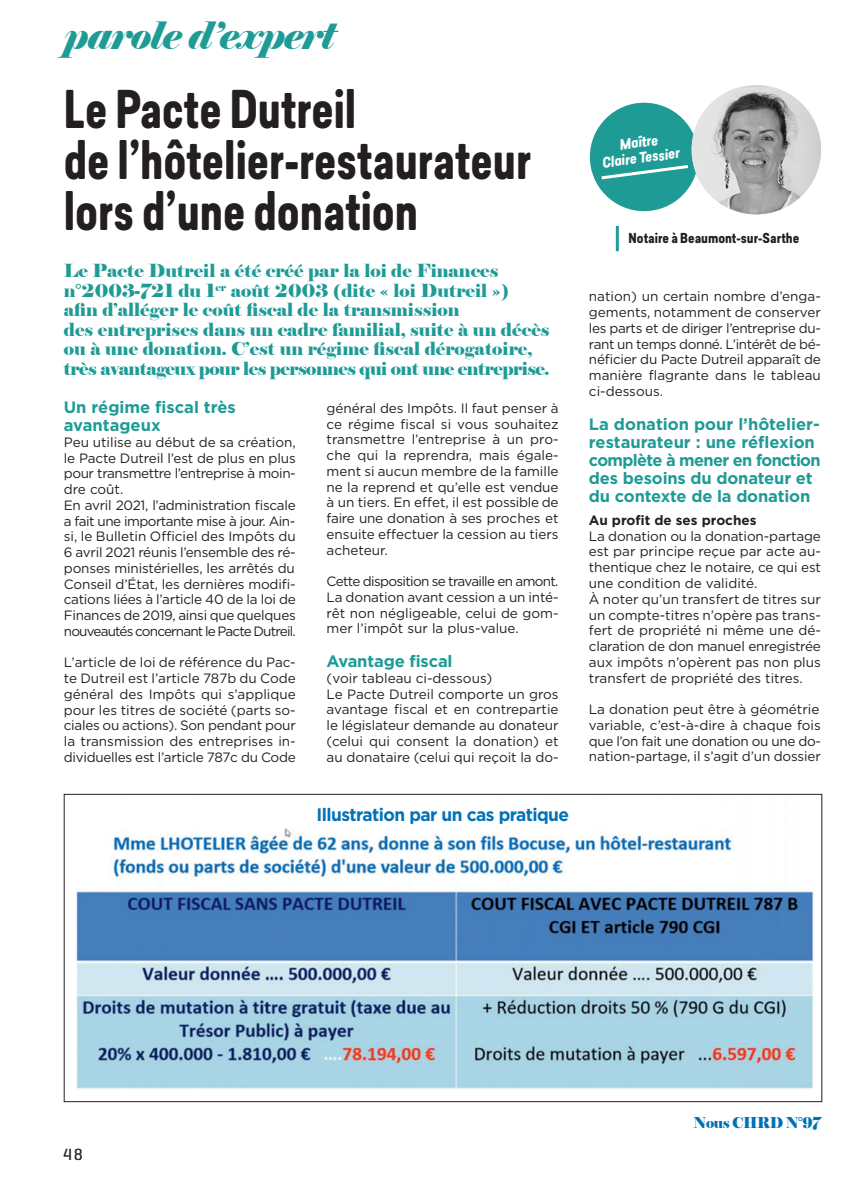
<style>
.page{position:relative;width:864px;height:1191px;background:#fff}
.page>*{position:absolute;margin:0;border:0;box-sizing:border-box;transform-origin:0 0}
.t1{font:700 51px/51px "Predige Rounded";color:#231f20;scale:.9 1}
.t2{font:italic 37.5px "Elephant";letter-spacing:-.03em;color:#1f9b96}
.t3{font:18px/19.5px "Elephant";color:#1f9b96}
.t4{font:700 18px "Gotham";letter-spacing:-.03em;color:#0371b6;scale:.96 1}
.t5{font:700 16.5px/18px "Gotham";letter-spacing:-.01em;color:#1f9b96}
.t6{font:500 16.5px "Geogrotesque Stencil A";color:#231f20}
.t7{font:15px "Elephant";letter-spacing:-.035em;color:#0071b4;scale:.96 1}
.t8{font:italic 700 14.25px/15.8px "Predige Rounded";color:#fff;text-align:center}
.t9{font:13.5px/15.8px "Gotham";letter-spacing:-.01em;color:#231f20;text-align:justify}
.t10{font:700 13.5px "Predige Rounded";color:#231f20}
.t11{font:700 13.5px "Gotham";color:#231f20}
</style>
<div class="page">
<div style="left:589px;top:103px;width:109px;height:108px;background:#1f9b96;border-radius:50%"></div>
<svg style="left:601px;top:165px;width:87px;height:15px"></svg>
<hr style="left:615px;top:226px;width:3px;height:25px;background:#1f9b96">
<img style="left:691px;top:87px;width:129px;height:127px">
<img style="left:76px;top:828px;width:738px;height:261px">
<h2 class="t2" style="left:65px;top:12px;width:271px">parole d’expert</h2>
<h1 class="t1" style="left:64px;top:84px;width:520px">Le Pacte Dutreil<br>de l’hôtelier-restaurateur lors d’une donation</h1>
<p class="t3" style="left:64px;top:261px;width:487px">Le Pacte Dutreil a été créé par la loi de Finances n°2003-721 du 1<sup>er</sup> août 2003 (dite « loi Dutreil »)<br>afin d’alléger le coût fiscal de la transmission<br>des entreprises dans un cadre familial, suite à un décès ou à une donation. C’est un régime fiscal dérogatoire, très avantageux pour les personnes qui ont une entreprise.</p>
<p class="t5" style="left:64px;top:398px;width:173px">Un régime fiscal très avantageux</p>
<p class="t9" style="left:64px;top:434px;width:233px;text-align:left">Peu utilise au début de sa création, le Pacte Dutreil l’est de plus en plus pour transmettre l’entreprise à moin&shy;dre coût.<br>En avril 2021, l’administration fiscale a fait une importante mise à jour. Ain&shy;si, le Bulletin Officiel des Impôts du 6 avril 2021 réunis l’ensemble des ré&shy;ponses ministérielles, les arrêtés du Conseil d’état, les dernières modifi&shy;cations liées à l’article 40 de la loi de Finances de 2019, ainsi que quelques nouveautés concernant le Pacte Dutreil.</p>
<p class="t9" style="left:64px;top:654px;width:233px">L’article de loi de référence du Pac&shy;te Dutreil est l’article 787b du Code général des Impôts qui s’applique pour les titres de société (parts so&shy;ciales ou actions). Son pendant pour la transmission des entreprises in&shy;dividuelles est l’article 787c du Code</p>
<p class="t9" style="left:326px;top:400px;width:233px">général des Impôts. Il faut penser à ce régime fiscal si vous souhaitez transmettre l’entreprise à un pro&shy;che qui la reprendra, mais égale&shy;ment si aucun membre de la famille ne la reprend et qu’elle est vendue à un tiers. En effet, il est possible de faire une donation à ses proches et ensuite effectuer la cession au tiers acheteur.</p>
<p class="t9" style="left:326px;top:573px;width:233px">Cette disposition se travaille en amont.<br>La donation avant cession a un inté&shy;rêt non négligeable, celui de gom&shy;mer l’impôt sur la plus-value.</p>
<p class="t5" style="left:326px;top:652px;width:127px">Avantage fiscal</p>
<p class="t9" style="left:326px;top:670px;width:233px;text-align:left">(voir tableau ci-dessous)<br>Le Pacte Dutreil comporte un gros avantage fiscal et en contrepartie le législateur demande au donateur (celui qui consent la donation) et au donataire (celui qui reçoit la do-</p>
<h3 class="t4" style="left:316px;top:803px;width:264px">Illustration par un cas pratique</h3>
<p class="t8" style="left:599px;top:140px;width:79px;rotate:-8deg">Maître<br>Claire Tessier</p>
<p class="t10" style="left:628px;top:228px;width:172px">Notaire à Beaumont-sur-Sarthe</p>
<p class="t9" style="left:588px;top:288px;width:233px">nation) un certain nombre d’enga&shy;gements, notamment de conserver les parts et de diriger l’entreprise du&shy;rant un temps donné. L’intérêt de bé&shy;néficier du Pacte Dutreil apparaît de manière flagrante dans le tableau ci-dessous.</p>
<p class="t5" style="left:588px;top:415px;width:233px">La donation pour l’hôtelier&shy;restaurateur : une réflexion complète à mener en fonction des besoins du donateur et du contexte de la donation</p>
<p class="t11" style="left:588px;top:511px;width:169px">Au profit de ses proches</p>
<p class="t9" style="left:588px;top:528px;width:233px;text-align:left">La donation ou la donation-partage est par principe reçue par acte au&shy;thentique chez le notaire, ce qui est une condition de validité.<br>à noter qu’un transfert de titres sur un compte-titres n’opère pas trans&shy;fert de propriété ni même une dé&shy;claration de don manuel enregistrée aux impôts n’opèrent pas non plus transfert de propriété des titres.</p>
<p class="t9" style="left:588px;top:701px;width:233px">La donation peut être à géométrie variable, c’est-à-dire à chaque fois que l’on fait une donation ou une do&shy;nation-partage, il s’agit d’un dossier</p>
<p class="t6" style="left:63px;top:1144px;width:21px">48</p>
<p class="t7" style="left:693px;top:1113px;width:134px">Nous CHRD N°97</p>
</div>
